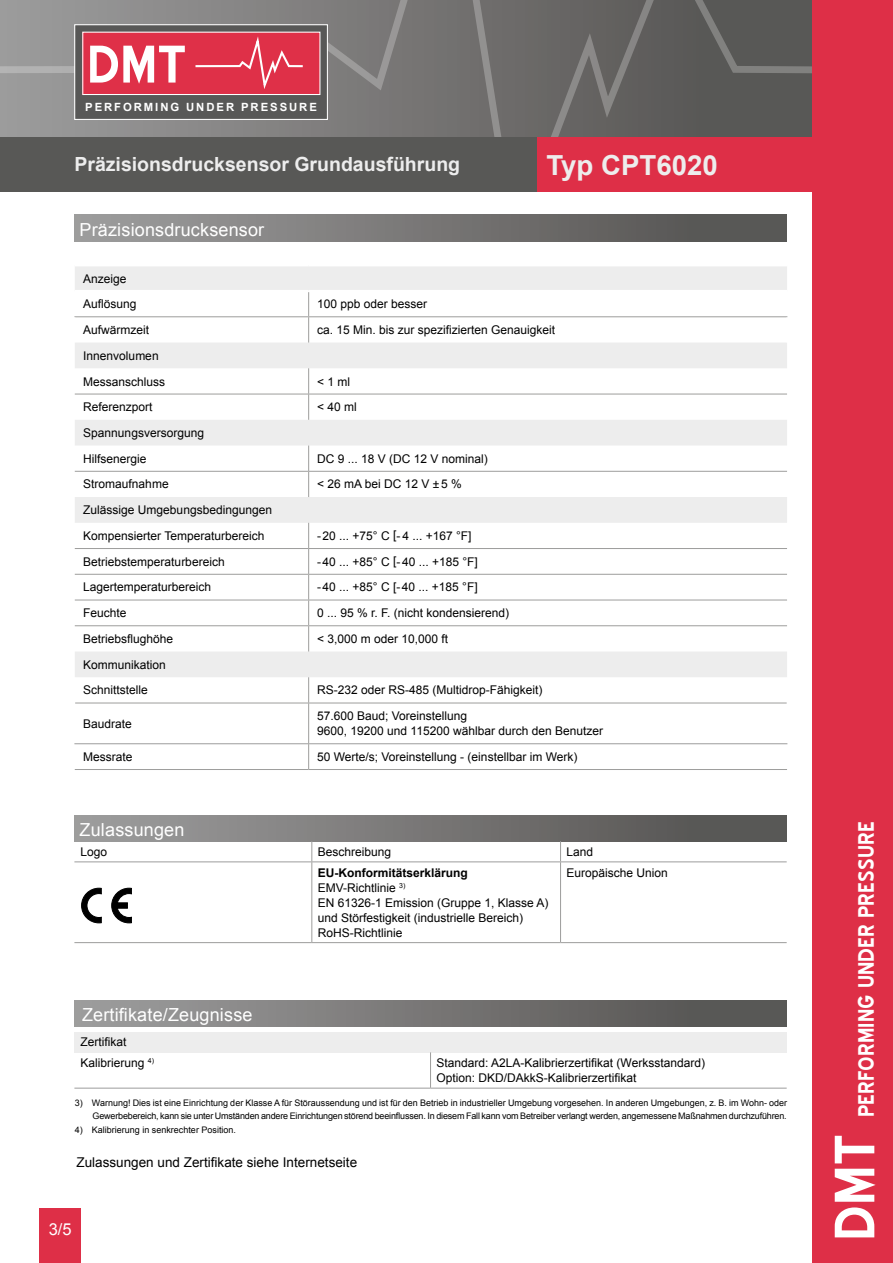
<style>
.page{position:relative;width:893px;height:1263px;background:#fff}
.page>*{position:absolute;margin:0;border:0;box-sizing:border-box;transform-origin:0 0}
.t1{font:700 69px "Blue Highway";color:#fff}
.t2{font:700 64.35px "Blue Highway";color:#fff}
.t3{font:700 27.6px "Arial";color:#ededed}
.t4{font:700 27px "Blue Highway";color:#fff}
.t5{font:700 19.5px "Arial";color:#ededed}
.t6{font:18px "Arial";letter-spacing:.01em;color:#fff}
.t7{font:16.5px "Arial";color:#fff}
.t8{font:13.5px "Arial";color:#000}
.t9{font:12px/15px "Arial";color:#000}
.t10{font:700 11.4px "Arial";letter-spacing:.17em;color:#fff}
.t11{font:9px/13.5px "Arial";letter-spacing:-.02em;color:#000;text-align:right}
.t12{font:9px "Arial";color:#000}
.s1{font-weight:700}
</style>
<div class="page">
<svg style="left:0;top:0;width:812px;height:137px;background:#737271"></svg>
<div style="left:812px;top:0;width:81px;height:1263px;background:#de2f47"></div>
<div style="left:0;top:137px;width:812px;height:55px;background:#585856"></div>
<div style="left:537px;top:137px;width:278px;height:55px;background:#de2f47"></div>
<div style="left:75px;top:25px;width:252px;height:94px;background:#585857"></div>
<div style="left:83px;top:32px;width:237px;height:63px;background:#df3048"></div>
<div style="left:82px;top:32px;width:238px;height:63px;border:1px solid #fff"></div>
<svg style="left:193px;top:32px;width:112px;height:57px"></svg>
<div style="left:74px;top:24px;width:254px;height:96px;border:1px solid #fff"></div>
<div style="left:39px;top:1209px;width:42px;height:54px;background:#de2f47"></div>
<div style="left:74px;top:215px;width:713px;height:26px;background:linear-gradient(to right,#9e9d9d,#51504e)"></div>
<div style="left:74px;top:815px;width:713px;height:26px;background:linear-gradient(to right,#9e9d9d,#51504e)"></div>
<svg style="left:311px;top:841px;width:1px;height:20px"></svg>
<svg style="left:560px;top:841px;width:1px;height:20px"></svg>
<hr style="left:74px;top:861px;width:238px;height:1px;background:#9d9d9c">
<hr style="left:312px;top:861px;width:249px;height:1px;background:#9d9d9c">
<hr style="left:311px;top:862px;width:1px;height:80px;background:#9d9d9c">
<hr style="left:561px;top:861px;width:226px;height:1px;background:#9d9d9c">
<hr style="left:560px;top:862px;width:1px;height:80px;background:#9d9d9c">
<hr style="left:74px;top:942px;width:238px;height:1px;background:#9d9d9c">
<hr style="left:312px;top:942px;width:249px;height:1px;background:#9d9d9c">
<hr style="left:561px;top:942px;width:226px;height:1px;background:#9d9d9c">
<svg style="left:82px;top:888px;width:19px;height:35px"></svg>
<svg style="left:112px;top:888px;width:19px;height:35px"></svg>
<svg style="left:75px;top:266px;width:712px;height:77px"></svg>
<svg style="left:75px;top:343px;width:712px;height:334px"></svg>
<hr style="left:75px;top:290px;width:234px;height:2px;background:#fff">
<hr style="left:309px;top:290px;width:478px;height:2px;background:#fff">
<hr style="left:74px;top:316px;width:235px;height:1px;background:#9d9d9c">
<hr style="left:309px;top:316px;width:478px;height:1px;background:#9d9d9c">
<svg style="left:308px;top:292px;width:1px;height:51px"></svg>
<hr style="left:75px;top:394px;width:234px;height:1px;background:#9d9d9c">
<svg style="left:308px;top:368px;width:1px;height:52px"></svg>
<hr style="left:309px;top:394px;width:478px;height:1px;background:#9d9d9c">
<hr style="left:75px;top:548px;width:234px;height:1px;background:#9d9d9c">
<hr style="left:309px;top:548px;width:478px;height:1px;background:#9d9d9c">
<hr style="left:75px;top:574px;width:234px;height:1px;background:#9d9d9c">
<hr style="left:309px;top:574px;width:478px;height:1px;background:#9d9d9c">
<hr style="left:75px;top:600px;width:234px;height:1px;background:#9d9d9c">
<hr style="left:309px;top:600px;width:478px;height:1px;background:#9d9d9c">
<hr style="left:75px;top:625px;width:234px;height:1px;background:#9d9d9c">
<hr style="left:309px;top:625px;width:478px;height:1px;background:#9d9d9c">
<svg style="left:308px;top:523px;width:1px;height:128px"></svg>
<svg style="left:308px;top:677px;width:1px;height:26px"></svg>
<hr style="left:75px;top:703px;width:234px;height:1px;background:#9d9d9c">
<hr style="left:308px;top:703px;width:1px;height:40px;background:#9d9d9c">
<hr style="left:309px;top:703px;width:478px;height:1px;background:#9d9d9c">
<hr style="left:75px;top:471px;width:234px;height:1px;background:#9d9d9c">
<hr style="left:309px;top:471px;width:478px;height:1px;background:#9d9d9c">
<svg style="left:308px;top:445px;width:1px;height:52px"></svg>
<hr style="left:74px;top:743px;width:235px;height:1px;background:#9d9d9c">
<svg style="left:308px;top:744px;width:1px;height:25px"></svg>
<hr style="left:75px;top:769px;width:234px;height:1px;background:#9d9d9c">
<hr style="left:309px;top:769px;width:478px;height:1px;background:#9d9d9c">
<hr style="left:309px;top:743px;width:478px;height:1px;background:#9d9d9c">
<div style="left:74px;top:1000px;width:713px;height:27px;background:linear-gradient(to right,#9e9d9d,#51504e)"></div>
<div style="left:74px;top:1032px;width:713px;height:20px;background:#ededed"></div>
<hr style="left:430px;top:1052px;width:1px;height:36px;background:#9d9d9c">
<hr style="left:74px;top:1088px;width:357px;height:1px;background:#9d9d9c">
<hr style="left:431px;top:1088px;width:356px;height:1px;background:#9d9d9c">
<h2 class="t2" style="left:87px;top:35px;width:101px">DMT</h2>
<p class="t10" style="left:85px;top:100px;width:233px">PERFORMING UNDER PRESSURE</p>
<h3 class="t5" style="left:74px;top:151px;width:387px">Präzisionsdrucksensor Grundausführung</h3>
<h3 class="t3" style="left:546px;top:147px;width:173px">Typ CPT6020</h3>
<h3 class="t6" style="left:80px;top:217px;width:186px">Präzisionsdrucksensor</h3>
<p class="t9" style="left:83px;top:266px;width:55px;line-height:25.8px">Anzeige<br>Auflösung</p>
<p class="t9" style="left:317px;top:297px;width:112px">100 ppb oder besser</p>
<p class="t9" style="left:83px;top:322px;width:68px">Aufwärmzeit</p>
<p class="t9" style="left:317px;top:322px;width:240px">ca. 15 Min. bis zur spezifizierten Genauigkeit</p>
<p class="t9" style="left:83px;top:343px;width:84px;line-height:25.8px">Innenvolumen<br>Messanschluss</p>
<p class="t9" style="left:317px;top:374px;width:35px">&lt; 1 ml</p>
<p class="t9" style="left:83px;top:400px;width:71px">Referenzport</p>
<p class="t9" style="left:317px;top:400px;width:41px">&lt; 40 ml</p>
<p class="t9" style="left:83px;top:420px;width:122px;line-height:25.8px">Spannungsversorgung<br>Hilfsenergie</p>
<p class="t9" style="left:317px;top:451px;width:172px">DC 9 ... 18 V (DC 12 V nominal)</p>
<p class="t9" style="left:83px;top:477px;width:87px">Stromaufnahme</p>
<p class="t9" style="left:317px;top:477px;width:146px">&lt; 26 mA bei DC 12 V ±5 %</p>
<p class="t9" style="left:83px;top:497px;width:190px;line-height:25.8px">Zulässige Umgebungsbedingungen<br>Kompensierter Temperaturbereich</p>
<p class="t9" style="left:317px;top:528px;width:156px">-20 ... +75° C [- 4 ... +167 °F]</p>
<p class="t9" style="left:83px;top:554px;width:143px">Betriebstemperaturbereich</p>
<p class="t9" style="left:317px;top:554px;width:162px">-40 ... +85° C [- 40 ... +185 °F]</p>
<p class="t9" style="left:83px;top:580px;width:130px">Lagertemperaturbereich</p>
<p class="t9" style="left:317px;top:580px;width:162px">-40 ... +85° C [-40 ... +185 °F]</p>
<p class="t9" style="left:83px;top:606px;width:45px">Feuchte</p>
<p class="t9" style="left:317px;top:606px;width:194px">0 ... 95 % r. F. (nicht kondensierend)</p>
<p class="t9" style="left:83px;top:631px;width:92px">Betriebsflughöhe</p>
<p class="t9" style="left:317px;top:631px;width:133px">&lt; 3,000 m oder 10,000 ft</p>
<p class="t9" style="left:83px;top:652px;width:84px;line-height:25.8px">Kommunikation<br>Schnittstelle</p>
<p class="t9" style="left:317px;top:683px;width:227px">RS-232 oder RS-485 (Multidrop-Fähigkeit)</p>
<p class="t9" style="left:83px;top:716px;width:50px">Baudrate</p>
<p class="t9" style="left:317px;top:709px;width:287px">57.600 Baud; Voreinstellung<br>9600, 19200 und 115200 wählbar durch den Benutzer</p>
<p class="t9" style="left:83px;top:749px;width:51px">Messrate</p>
<p class="t9" style="left:317px;top:749px;width:262px">50 Werte/s; Voreinstellung - (einstellbar im Werk)</p>
<h3 class="t6" style="left:80px;top:818px;width:106px">Zulassungen</h3>
<p class="t9" style="left:80px;top:844px;width:28px">Logo</p>
<p class="t9" style="left:318px;top:844px;width:75px">Beschreibung</p>
<p class="t9" style="left:567px;top:844px;width:28px">Land</p>
<p class="t9" style="left:318px;top:865px;width:232px"><span class="s1">EU-Konformitätserklärung<br></span>EMV-Richtlinie <sup>3)<br></sup>EN 61326-1 Emission (Gruppe 1, Klasse A) und Störfestigkeit (industrielle Bereich)<br>RoHS-Richtlinie</p>
<p class="t9" style="left:567px;top:865px;width:103px">Europäische Union</p>
<h3 class="t6" style="left:82px;top:1003px;width:172px">Zertifikate/Zeugnisse</h3>
<p class="t9" style="left:80px;top:1032px;width:75px;line-height:20.7px">Zertifikat<br>Kalibrierung <sup>4)</sup></p>
<p class="t9" style="left:437px;top:1055px;width:270px">Standard: A2LA-Kalibrierzertifikat (Werksstandard)<br>Option: DKD/DAkkS-Kalibrierzertifikat</p>
<p class="t11" style="left:75px;top:1096px;width:714px">3) Warnung! Dies ist eine Einrichtung der Klasse A für Störaussendung und ist für den Betrieb in industrieller Umgebung vorgesehen. In anderen Umgebungen, z. B. im Wohn- oder<br>Gewerbebereich, kann sie unter Umständen andere Einrichtungen störend beeinflussen. In diesem Fall kann vom Betreiber verlangt werden, angemessene Maßnahmen durchzuführen.</p>
<p class="t12" style="left:75px;top:1124px;width:163px">4) Kalibrierung in senkrechter Position.</p>
<p class="t8" style="left:77px;top:1153px;width:282px">Zulassungen und Zertifikate siehe Internetseite</p>
<h3 class="t7" style="left:49px;top:1218px;width:24px">3/5</h3>
<h3 class="t4" style="left:854px;top:1117px;width:297px;rotate:-90deg">PERFORMING UNDER PRESSURE</h3>
<h1 class="t1" style="left:823px;top:1241px;width:108px;rotate:-90deg">DMT</h1>
</div>
